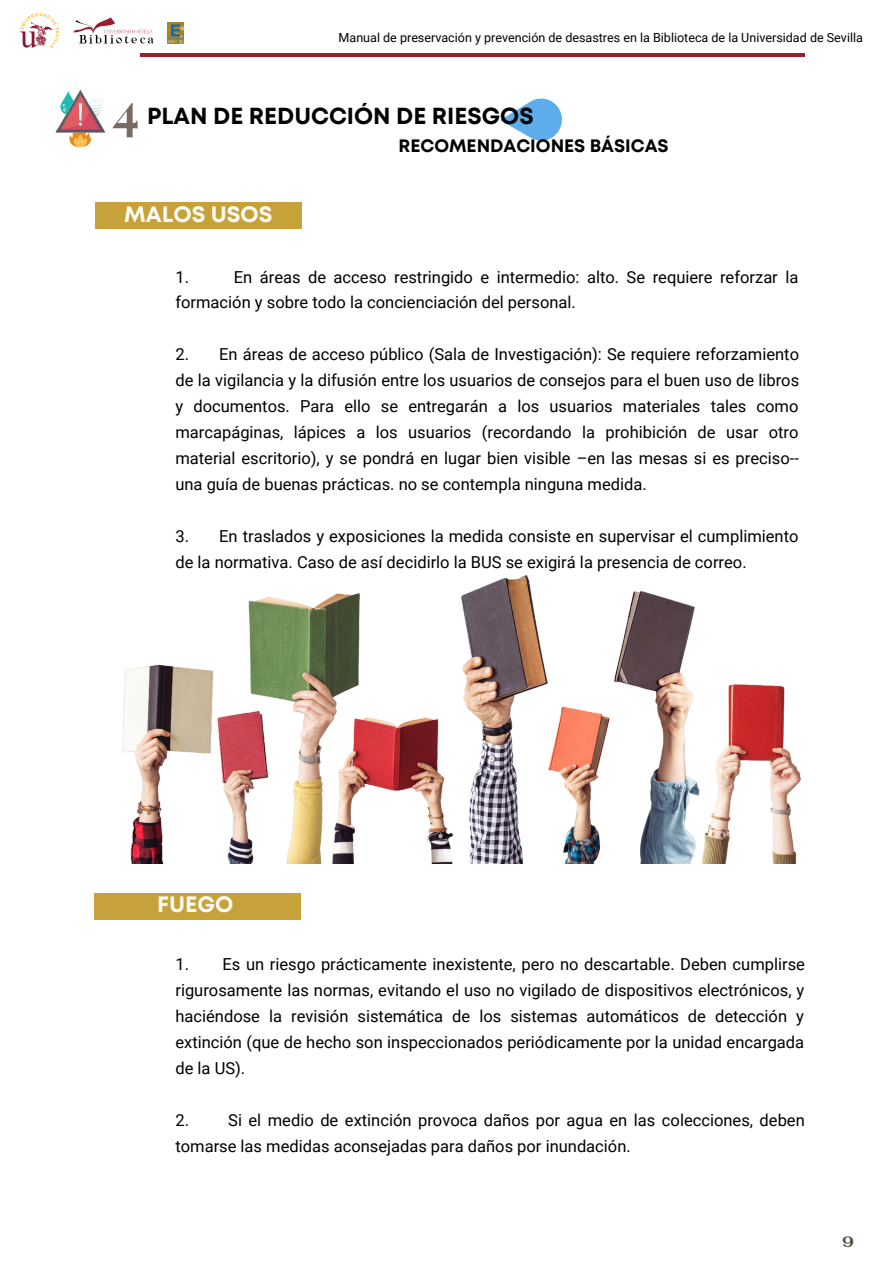
<style>
.page{position:relative;width:894px;height:1264px;background:#fff}
.page>*{position:absolute;margin:0;border:0;box-sizing:border-box;transform-origin:0 0}
.t1{font:700 23.25px "Mont";color:#000}
.t2{font:700 22.2px "Mont";color:#fffbf7}
.t3{font:700 18px "Mont";color:#000}
.t4{font:16.5px/26px "Roboto";color:#000}
.t5{font:700 15px "Fahkwang";color:#485241}
.t6{font:12.6px "Roboto";color:#000}
.s1{font-family:"Playfair Display";font-size:51.15px;color:#3a1e16}
</style>
<div class="page">
<hr style="left:140px;top:53px;width:664px;height:4px;background:#9c1f2e">
<img style="left:74px;top:17px;width:80px;height:27px">
<img style="left:20px;top:14px;width:39px;height:34px">
<img style="left:168px;top:22px;width:15px;height:21px">
<svg style="left:56px;top:90px;width:49px;height:57px"></svg>
<svg style="left:500px;top:98px;width:62px;height:43px"></svg>
<div style="left:96px;top:203px;width:206px;height:26px;background:#c7a13a"></div>
<img style="left:122px;top:575px;width:679px;height:288px">
<div style="left:94px;top:893px;width:206px;height:26px;background:#c7a13a"></div>
<p class="t6" style="left:338px;top:30px;width:525px">Manual de preservación y prevención de desastres en la Biblioteca de la Universidad de Sevilla</p>
<p class="t1" style="left:112px;top:107px;width:423px"><span class="s1">4</span> PLAN DE REDUCCIÓN DE RIESGOS</p>
<p class="t3" style="left:398px;top:139px;width:272px">RECOMENDACIONES BÁSICAS</p>
<p class="t2" style="left:124px;top:205px;width:150px">MALOS USOS</p>
<p class="t4" style="left:175px;top:264px;width:624px;text-indent:58px">En áreas de acceso restringido e intermedio: alto. Se requiere reforzar la formación y sobre todo la concienciación del personal.</p>
<p class="t4" style="left:175px;top:341px;width:625px;text-align:justify">2. En áreas de acceso público (Sala de Investigación): Se requiere reforzamiento de la vigilancia y la difusión entre los usuarios de consejos para el buen uso de libros y documentos. Para ello se entregarán a los usuarios materiales tales como marcapáginas, lápices a los usuarios (recordando la prohibición de usar otro material escritorio), y se pondrá en lugar bien visible –en las mesas si es preciso-- una guía de buenas prácticas. no se contempla ninguna medida.</p>
<p class="t4" style="left:175px;top:523px;width:624px">3. En traslados y exposiciones la medida consiste en supervisar el cumplimiento de la normativa. Caso de así decidirlo la BUS se exigirá la presencia de correo.</p>
<p class="t4" style="left:175px;top:264px;width:15px">1.</p>
<p class="t2" style="left:157px;top:896px;width:78px">FUEGO</p>
<p class="t4" style="left:175px;top:951px;width:631px;text-align:justify">1. Es un riesgo prácticamente inexistente, pero no descartable. Deben cumplirse rigurosamente las normas, evitando el uso no vigilado de dispositivos electrónicos, y haciéndose la revisión sistemática de los sistemas automáticos de detección y extinción (que de hecho son inspeccionados periódicamente por la unidad encargada de la US).</p>
<p class="t4" style="left:175px;top:1107px;width:630px">2. Si el medio de extinción provoca daños por agua en las colecciones, deben tomarse las medidas aconsejadas para daños por inundación.</p>
<p class="t5" style="left:842px;top:1231px;width:13px">9</p>
</div>
